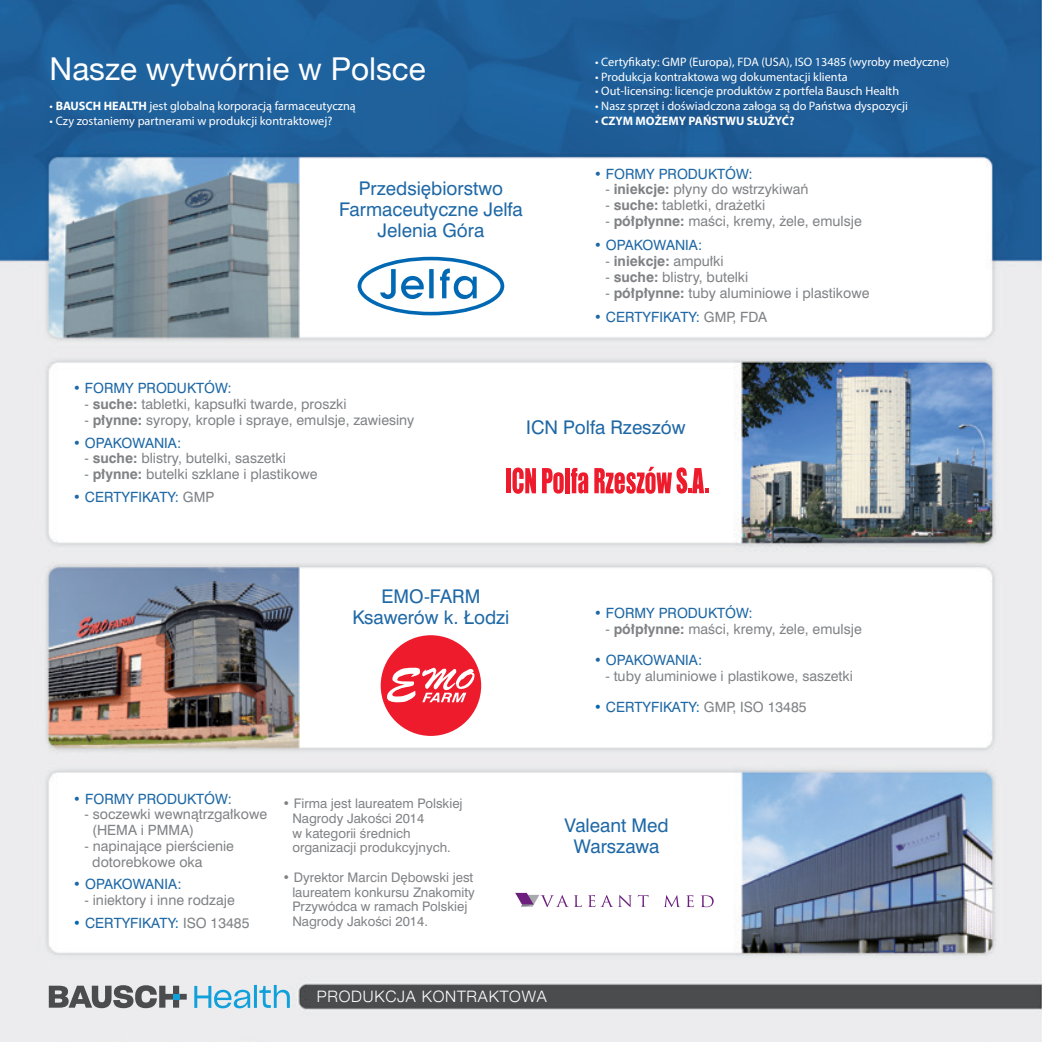
<style>
.page{position:relative;width:1042px;height:1042px;background:#fff}
.page>*{position:absolute;margin:0;border:0;box-sizing:border-box;transform-origin:0 0}
.t1{font:31.5px "Helvetica Neue";color:#fff}
.t2{font:17.5px "Swis 721 PL";color:#1e68a6}
.t3{font:300 15.75px "Helvetica Neue";letter-spacing:.05em;color:#fff}
.t4{font:13.12px/15.8px "Swis 721 PL";color:#808285}
.t5{font:13.12px "Swis 721 PL";color:#1e68a6}
.t6{font:700 13.12px "Swis 721 PL";color:#808285}
.t7{font:12.25px "Myriad Pro";color:#fff}
.t8{font:12.25px/14.7px "Swis 721 PL";color:#808285}
.t9{font:700 12.25px "Myriad Pro";color:#fff}
.s1{font-weight:700}
.s2{font-weight:400}
.s3{color:#808285}
.s4{color:#0168b3}
.s5{color:#1e68a6}
</style>
<div class="page">
<img style="left:0;top:0;width:1042px;height:1042px">
<svg style="left:588px;top:895px;width:44px;height:12px"></svg>
<svg style="left:638px;top:895px;width:10px;height:12px"></svg>
<svg style="left:515px;top:893px;width:67px;height:14px"></svg>
<svg style="left:663px;top:895px;width:17px;height:12px"></svg>
<svg style="left:686px;top:895px;width:8px;height:12px"></svg>
<svg style="left:701px;top:895px;width:13px;height:12px"></svg>
<div style="left:381px;top:635px;width:100px;height:101px;background:#ee1b2c;border-radius:50%"></div>
<svg style="left:387px;top:667px;width:88px;height:35px"></svg>
<hr style="left:506px;top:468px;width:4px;height:25px;background:#ee1b2c">
<svg style="left:512px;top:467px;width:24px;height:27px"></svg>
<svg style="left:542px;top:468px;width:22px;height:25px"></svg>
<div style="left:565px;top:468px;width:5px;height:25px;background:#ee1b2c"></div>
<svg style="left:571px;top:468px;width:17px;height:26px"></svg>
<svg style="left:594px;top:467px;width:114px;height:27px"></svg>
<svg style="left:358px;top:257px;width:146px;height:58px"></svg>
<svg style="left:194px;top:985px;width:96px;height:23px;background:#9fd1e7"></svg>
<svg style="left:49px;top:985px;width:138px;height:23px;background:#8a8d8f"></svg>
<p class="t1" style="left:50px;top:50px;width:378px">Nasze wytwórnie w Polsce</p>
<p class="t7" style="left:50px;top:99px;width:308px">• <span class="s1">BAUSCH HEALTH</span> jest globalną korporacją farmaceutyczną</p>
<p class="t7" style="left:50px;top:114px;width:284px">• Czy zostaniemy partnerami w produkcji kontraktowej?</p>
<p class="t2" style="left:359px;top:177px;width:146px">Przedsiębiorstwo</p>
<p class="t2" style="left:339px;top:198px;width:185px">Farmaceutyczne Jelfa</p>
<p class="t2" style="left:378px;top:219px;width:108px">Jelenia Góra</p>
<p class="t7" style="left:595px;top:54px;width:355px">• Certyfikaty: GMP (Europa), FDA (USA), ISO 13485 (wyroby medyczne)</p>
<p class="t7" style="left:595px;top:69px;width:254px">• Produkcja kontraktowa wg dokumentacji klienta</p>
<p class="t7" style="left:595px;top:84px;width:305px">• Out-licensing: licencje produktów z portfela Bausch Health</p>
<p class="t7" style="left:595px;top:98px;width:314px">• Nasz sprzęt i doświadczona załoga są do Państwa dyspozycji</p>
<p class="t9" style="left:595px;top:113px;width:201px"><span class="s2">•</span> CZYM MOŻEMY PAŃSTWU SŁUŻYĆ?</p>
<p class="t5" style="left:594px;top:165px;width:160px">• FORMY PRODUKTÓW:</p>
<p class="t4" style="left:605px;top:181px;width:204px">- <span class="s1">iniekcje:</span> płyny do wstrzykiwań</p>
<p class="t4" style="left:605px;top:197px;width:161px">- <span class="s1">suche:</span> tabletki, drażetki</p>
<p class="t4" style="left:605px;top:213px;width:258px">- <span class="s1">półpłynne:</span> maści, kremy, żele, emulsje</p>
<p class="t5" style="left:594px;top:237px;width:110px">• OPAKOWANIA:</p>
<p class="t6" style="left:605px;top:252px;width:120px"><span class="s2">-</span> iniekcje: <span class="s2">ampułki</span></p>
<p class="t4" style="left:605px;top:269px;width:145px">- <span class="s1">suche:</span> blistry, butelki</p>
<p class="t4" style="left:605px;top:284px;width:265px">- <span class="s1">półpłynne:</span> tuby aluminiowe i plastikowe</p>
<p class="t5" style="left:594px;top:308px;width:175px">• CERTYFIKATY: <span class="s3">GMP, FDA</span></p>
<p class="t5" style="left:73px;top:380px;width:160px">• FORMY PRODUKTÓW:</p>
<p class="t4" style="left:84px;top:396px;width:264px">- <span class="s1">suche:</span> tabletki, kapsułki twarde, proszki</p>
<p class="t4" style="left:84px;top:412px;width:331px">- <span class="s1">płynne:</span> syropy, krople i spraye, emulsje, zawiesiny</p>
<p class="t5" style="left:73px;top:434px;width:110px">• OPAKOWANIA:</p>
<p class="t4" style="left:84px;top:450px;width:203px">- <span class="s1">suche:</span> blistry, butelki, saszetki</p>
<p class="t4" style="left:84px;top:466px;width:234px">- <span class="s1">płynne:</span> butelki szklane i plastikowe</p>
<p class="t5" style="left:73px;top:488px;width:143px">• CERTYFIKATY: <span class="s3">GMP</span></p>
<p class="t2" style="left:526px;top:416px;width:161px">ICN Polfa Rzeszów</p>
<p class="t2" style="left:381px;top:585px;width:100px">EMO-FARM</p>
<p class="t2" style="left:352px;top:606px;width:159px">Ksawerów k. Łodzi</p>
<p class="t5" style="left:73px;top:790px;width:160px">• FORMY PRODUKTÓW:</p>
<p class="t4" style="left:85px;top:806px;width:184px">- soczewki wewnątrzgałkowe</p>
<p class="t4" style="left:92px;top:822px;width:103px">(HEMA i PMMA)</p>
<p class="t4" style="left:92px;top:838px;width:143px;text-indent:-8px">- napinające pierścienie dotorebkowe oka</p>
<p class="t5" style="left:73px;top:876px;width:110px">• OPAKOWANIA:</p>
<p class="t4" style="left:85px;top:892px;width:152px">- iniektory i inne rodzaje</p>
<p class="t5" style="left:73px;top:914px;width:178px"><span class="s4">•</span> CERTYFIKATY<span class="s4">:</span> <span class="s3">ISO 13485</span></p>
<p class="t8" style="left:292px;top:796px;width:172px;text-indent:-10px">• Firma jest laureatem Polskiej<br>Nagrody Jakości 2014<br>w kategorii średnich organizacji produkcyjnych.</p>
<p class="t8" style="left:292px;top:869px;width:184px;text-indent:-10px">• Dyrektor Marcin Dębowski jest laureatem konkursu Znakomity<br>Przywódca w ramach Polskiej<br>Nagrody Jakości 2014.</p>
<p class="t5" style="left:594px;top:604px;width:160px">• FORMY PRODUKTÓW:</p>
<p class="t4" style="left:605px;top:620px;width:258px">- <span class="s1">półpłynne:</span> maści, kremy, żele, emulsje</p>
<p class="t5" style="left:594px;top:651px;width:110px">• OPAKOWANIA:</p>
<p class="t4" style="left:605px;top:668px;width:249px">- tuby aluminiowe i plastikowe, saszetki</p>
<p class="t4" style="left:594px;top:699px;width:214px"><span class="s4">•</span> <span class="s5">CERTYFIKATY</span><span class="s4">:</span> GMP, ISO 13485</p>
<p class="t2" style="left:564px;top:814px;width:106px">Valeant Med</p>
<p class="t2" style="left:574px;top:835px;width:87px">Warszawa</p>
<p class="t3" style="left:317px;top:987px;width:231px">PRODUKCJA KONTRAKTOWA</p>
</div>
